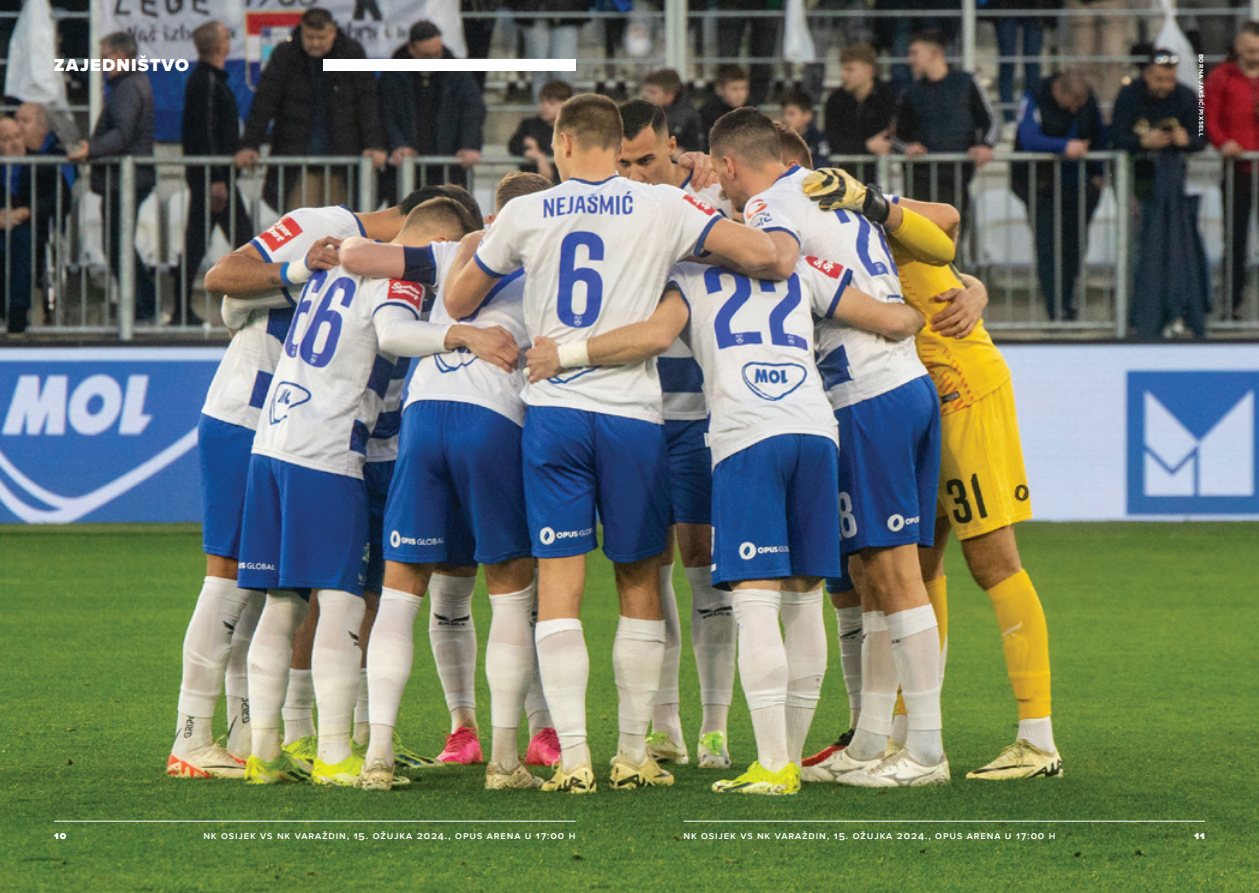
<style>
.page{position:relative;width:1259px;height:893px;background:#fff}
.page>*{position:absolute;margin:0;border:0;box-sizing:border-box;transform-origin:0 0}
.t1{font:900 18px "Proxima Nova";letter-spacing:.06em;color:#fff}
.t2{font:600 10.5px "Proxima Nova";letter-spacing:.08em;color:#fff}
.t3{font:900 10.5px "Proxima Nova";color:#fff}
.t4{font:700 7.5px "Proxima Nova";letter-spacing:.06em;color:#fff}
</style>
<div class="page">
<img style="left:0;top:0;width:1259px;height:893px">
<hr style="left:683px;top:821px;width:522px;height:1px;background:#fff">
<hr style="left:54px;top:821px;width:521px;height:1px;background:#fff">
<div style="left:324px;top:60px;width:252px;height:11px;background:#fff"></div>
<h1 class="t1" style="left:54px;top:52px;width:136px">ZAJEDNIŠTVO</h1>
<p class="t4" style="left:1207px;top:54px;width:85px;rotate:90deg">borna jakšić/pixsell</p>
<p class="t3" style="left:54px;top:828px;width:14px">10</p>
<p class="t2" style="left:203px;top:828px;width:374px">nk osijek vs nk varaždin, 15. ožujka 2024., opus arena u 17:00 h</p>
<p class="t2" style="left:683px;top:828px;width:374px">nk osijek vs nk varaždin, 15. ožujka 2024., opus arena u 17:00 h</p>
<p class="t3" style="left:1194px;top:828px;width:12px">11</p>
</div>
